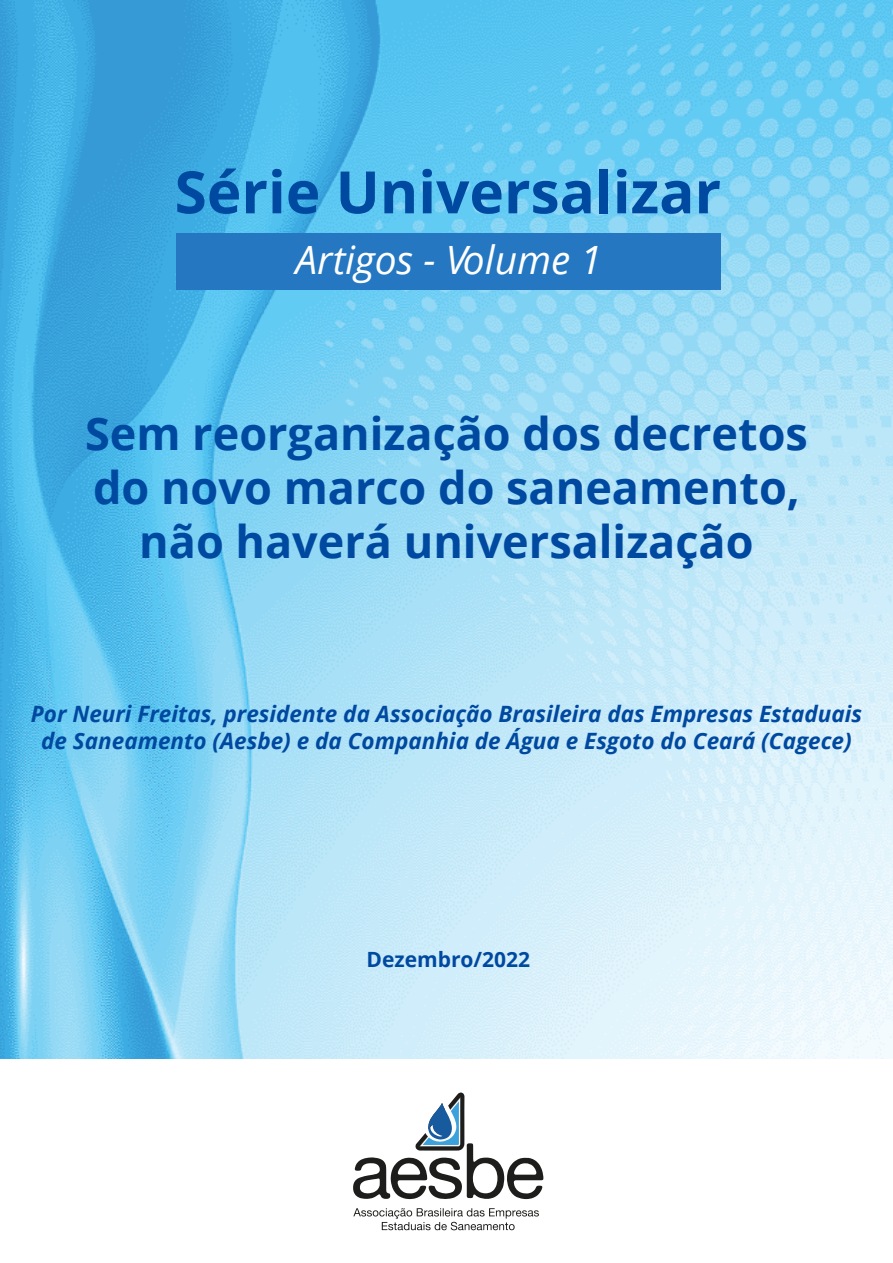
<style>
.page{position:relative;width:893px;height:1263px;background:#fff}
.page>*{position:absolute;margin:0;border:0;box-sizing:border-box;transform-origin:0 0}
.t1{font:700 58.5px "Open Sans";color:#0049a0}
.t2{font:700 45px/54px "Open Sans";color:#0049a0;text-align:center}
.t3{font:italic 39px "Open Sans";color:#fff}
.t4{font:italic 700 22.5px/27px "Open Sans";color:#0049a0;text-align:center}
.t5{font:700 21px "Open Sans";color:#0049a0}
</style>
<div class="page">
<img style="left:0;top:0;width:893px;height:1059px">
<div style="left:176px;top:233px;width:545px;height:57px;background:#2577c1"></div>
<svg style="left:353px;top:1208px;width:186px;height:22px"></svg>
<svg style="left:353px;top:1092px;width:190px;height:108px"></svg>
<h1 class="t1" style="left:175px;top:151px;width:548px">Série Universalizar</h1>
<h3 class="t3" style="left:296px;top:233px;width:308px">Artigos - Volume 1</h3>
<h2 class="t2" style="left:85px;top:406px;width:724px">Sem reorganização dos decretos do novo marco do saneamento, não haverá universalização</h2>
<p class="t4" style="left:31px;top:700px;width:833px">Por Neuri Freitas, presidente da Associação Brasileira das Empresas Estaduais de Saneamento (Aesbe) e da Companhia de Água e Esgoto do Ceará (Cagece)</p>
<p class="t5" style="left:366px;top:944px;width:165px">Dezembro/2022</p>
</div>
